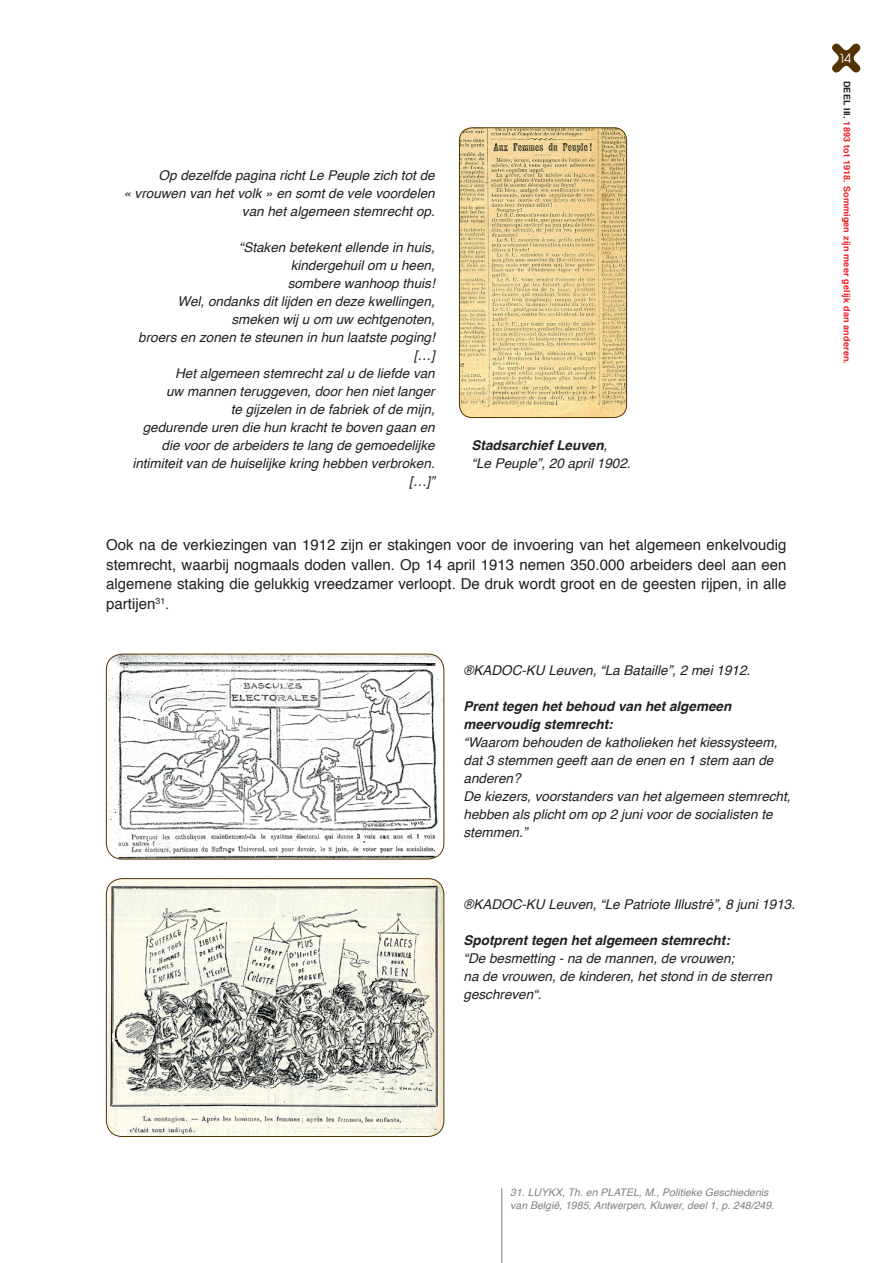
<style>
.page{position:relative;width:893px;height:1263px;background:#fff}
.page>*{position:absolute;margin:0;border:0;box-sizing:border-box;transform-origin:0 0}
.t1{font:15px/19.5px "Helvetica";color:#231f20;text-align:justify}
.t2{font:italic 13.5px/18px "Helvetica";color:#231f20}
.t3{font:italic 700 13.5px "Helvetica";color:#231f20}
.t4{font:12px "Abeatby Kai";color:#fff}
.t5{font:italic 10.5px/12.6px "Helvetica";color:#808285}
.t6{font:700 9px "Helvetica";letter-spacing:.02em;color:#ee1d23}
.s1{font-weight:400}
.s2{color:#231f20}
</style>
<div class="page">
<hr style="left:501px;top:1188px;width:1px;height:75px;background:#808285">
<svg style="left:832px;top:43px;width:29px;height:30px"></svg>
<img style="left:459px;top:128px;width:168px;height:290px">
<div style="left:459px;top:128px;width:168px;height:290px;border:1px solid #543302;border-radius:13px"></div>
<img style="left:106px;top:654px;width:338px;height:205px">
<div style="left:106px;top:654px;width:338px;height:205px;border:1px solid #543302;border-radius:16px"></div>
<img style="left:106px;top:879px;width:338px;height:257px">
<div style="left:106px;top:878px;width:338px;height:259px;border:1px solid #543302;border-radius:16px"></div>
<p class="t2" style="left:159px;top:167px;width:278px">Op dezelfde pagina richt Le Peuple zich tot de</p>
<p class="t2" style="left:123px;top:185px;width:313px;text-align:right">« vrouwen van het volk » en somt de vele voordelen van het algemeen stemrecht op.</p>
<p class="t2" style="left:239px;top:239px;width:197px">“Staken betekent ellende in huis,</p>
<p class="t2" style="left:291px;top:257px;width:146px">kindergehuil om u heen,</p>
<p class="t2" style="left:288px;top:275px;width:149px">sombere wanhoop thuis!</p>
<p class="t2" style="left:178px;top:293px;width:259px">Wel, ondanks dit lijden en deze kwellingen,</p>
<p class="t2" style="left:231px;top:311px;width:205px">smeken wij u om uw echtgenoten,</p>
<p class="t2" style="left:138px;top:329px;width:298px">broers en zonen te steunen in hun laatste poging!</p>
<p class="t2" style="left:414px;top:347px;width:23px">[…]</p>
<p class="t2" style="left:175px;top:365px;width:261px">Het algemeen stemrecht zal u de liefde van</p>
<p class="t2" style="left:166px;top:383px;width:270px">uw mannen teruggeven, door hen niet langer</p>
<p class="t2" style="left:231px;top:401px;width:206px">te gijzelen in de fabriek of de mijn,</p>
<p class="t2" style="left:143px;top:419px;width:293px">gedurende uren die hun kracht te boven gaan en</p>
<p class="t2" style="left:162px;top:437px;width:275px">die voor de arbeiders te lang de gemoedelijke</p>
<p class="t2" style="left:132px;top:455px;width:304px">intimiteit van de huiselijke kring hebben verbroken.</p>
<p class="t2" style="left:409px;top:473px;width:27px">[…]”</p>
<p class="t3" style="left:472px;top:435px;width:137px">Stadsarchief Leuven<span class="s1">,</span></p>
<p class="t2" style="left:472px;top:455px;width:161px">“Le Peuple”, 20 april 1902.</p>
<p class="t1" style="left:106px;top:536px;width:682px">Ook na de verkiezingen van 1912 zijn er stakingen voor de invoering van het algemeen enkelvoudig stemrecht, waarbij nogmaals doden vallen. Op 14 april 1913 nemen 350.000 arbeiders deel aan een algemene staking die gelukkig vreedzamer verloopt. De druk wordt groot en de geesten rijpen, in alle partijen<sup>31</sup>.</p>
<p class="t2" style="left:463px;top:661px;width:288px">®KADOC-KU Leuven, “La Bataille”, 2 mei 1912.</p>
<p class="t3" style="left:463px;top:695px;width:269px">Prent tegen het behoud van het algemeen</p>
<p class="t3" style="left:463px;top:713px;width:151px">meervoudig stemrecht:</p>
<p class="t2" style="left:463px;top:733px;width:315px">“Waarom behouden de katholieken het kiessysteem,</p>
<p class="t2" style="left:463px;top:751px;width:311px">dat 3 stemmen geeft aan de enen en 1 stem aan de anderen?</p>
<p class="t2" style="left:463px;top:787px;width:329px">De kiezers, voorstanders van het algemeen stemrecht, hebben als plicht om op 2 juni voor de socialisten te stemmen.”</p>
<p class="t2" style="left:463px;top:896px;width:333px">®KADOC-KU Leuven, “Le Patriote Illustré”, 8 juni 1913.</p>
<p class="t3" style="left:463px;top:929px;width:268px">Spotprent tegen het algemeen stemrecht:</p>
<p class="t2" style="left:463px;top:950px;width:272px">“De besmetting - na de mannen, de vrouwen;</p>
<p class="t2" style="left:463px;top:968px;width:310px">na de vrouwen, de kinderen, het stond in de sterren geschreven“.</p>
<p class="t4" style="left:841px;top:53px;width:13px">14</p>
<p class="t6" style="left:854px;top:81px;width:285px;rotate:90deg"><span class="s2">DEEL III.</span> 1893 tot 1918. Sommigen zijn meer gelijk dan anderen.</p>
<p class="t5" style="left:510px;top:1186px;width:265px">31. LUYKX, Th. en PLATEL, M., Politieke Geschiedenis van België, 1985, Antwerpen, Kluwer, deel 1, p. 248/249.</p>
</div>
